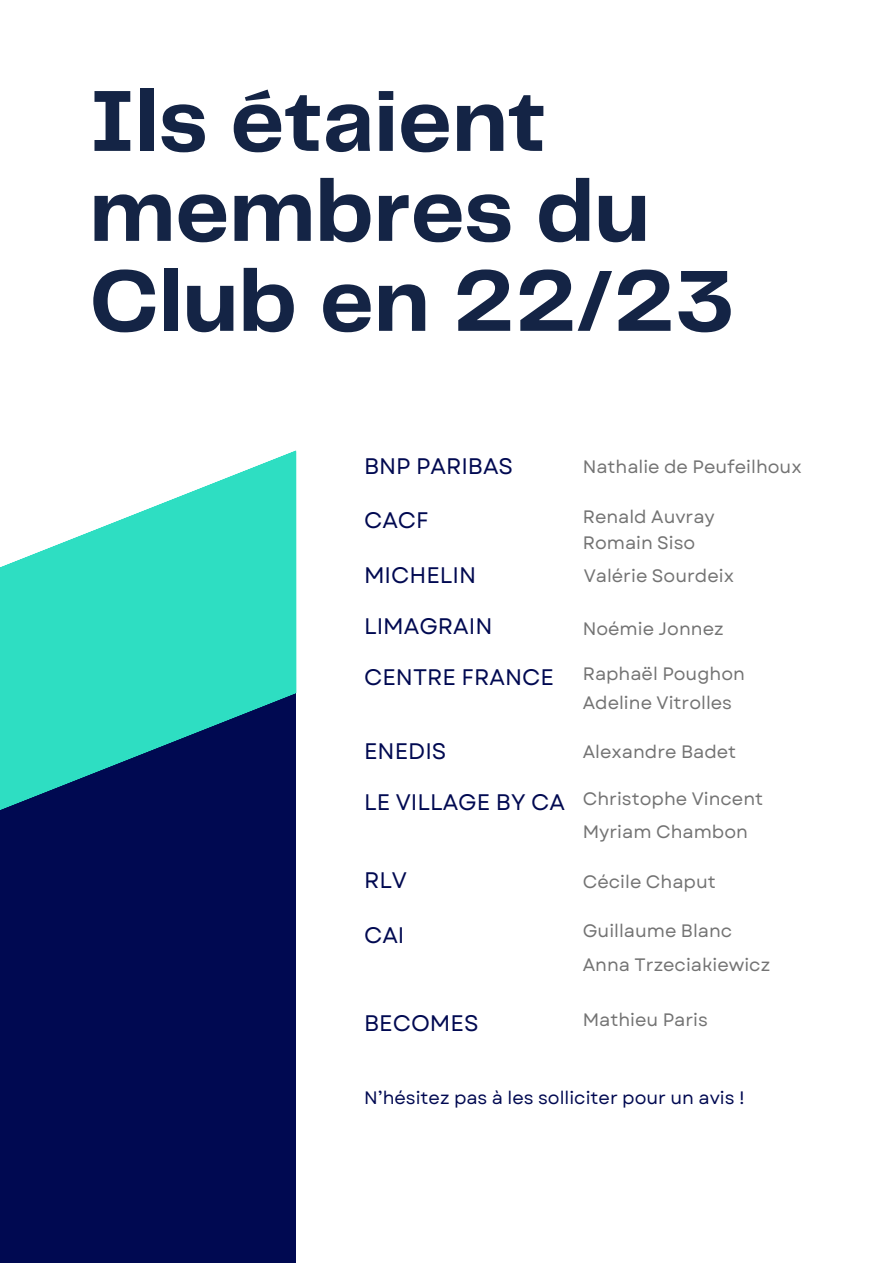
<style>
.page{position:relative;width:893px;height:1264px;background:#fff}
.page>*{position:absolute;margin:0;border:0;box-sizing:border-box;transform-origin:0 0}
.t1{font:700 89.85px/89.8px "Telegraf";color:#142445}
.t2{font:22.5px "Garet";color:#000951}
.t3{font:18px/33.9px "Garet";color:#737373}
.t4{font:18px "Garet";color:#000951}
</style>
<div class="page">
<div style="left:0;top:691px;width:296px;height:571px;background:#000951"></div>
<svg style="left:0;top:450px;width:296px;height:360px;fill:#2edec2"></svg>
<h1 class="t1" style="left:89px;top:76px;width:647px">Ils étaient membres du<br>Club en 22/23</h1>
<p class="t2" style="left:364px;top:452px;width:150px">BNP PARIBAS</p>
<p class="t3" style="left:582px;top:450px;width:220px">Nathalie de Peufeilhoux</p>
<p class="t2" style="left:364px;top:506px;width:66px">CACF</p>
<p class="t3" style="left:582px;top:500px;width:134px">Renald Auvray</p>
<p class="t2" style="left:364px;top:561px;width:114px">MICHELIN</p>
<p class="t2" style="left:364px;top:612px;width:130px">LIMAGRAIN</p>
<p class="t2" style="left:364px;top:663px;width:191px">CENTRE FRANCE</p>
<p class="t3" style="left:582px;top:526px;width:153px">Romain Siso<br>Valérie Sourdeix</p>
<p class="t3" style="left:582px;top:612px;width:142px">Noémie Jonnez</p>
<p class="t3" style="left:582px;top:657px;width:164px">Raphaël Poughon</p>
<p class="t2" style="left:364px;top:737px;width:84px">ENEDIS</p>
<p class="t2" style="left:364px;top:788px;width:202px">LE VILLAGE BY CA</p>
<p class="t3" style="left:582px;top:686px;width:151px">Adeline Vitrolles</p>
<p class="t3" style="left:582px;top:735px;width:155px">Alexandre Badet</p>
<p class="t3" style="left:582px;top:782px;width:182px;line-height:33.5px">Christophe Vincent<br>Myriam Chambon</p>
<p class="t2" style="left:364px;top:866px;width:45px">RLV</p>
<p class="t3" style="left:582px;top:865px;width:134px">Cécile Chaput</p>
<p class="t2" style="left:364px;top:920px;width:42px">CAI</p>
<p class="t3" style="left:582px;top:914px;width:189px">Guillaume Blanc<br>Anna Trzeciakiewicz</p>
<p class="t2" style="left:364px;top:1009px;width:116px">BECOMES</p>
<p class="t3" style="left:582px;top:1003px;width:127px">Mathieu Paris</p>
<p class="t4" style="left:364px;top:1086px;width:382px">N’hésitez pas à les solliciter pour un avis !</p>
</div>
